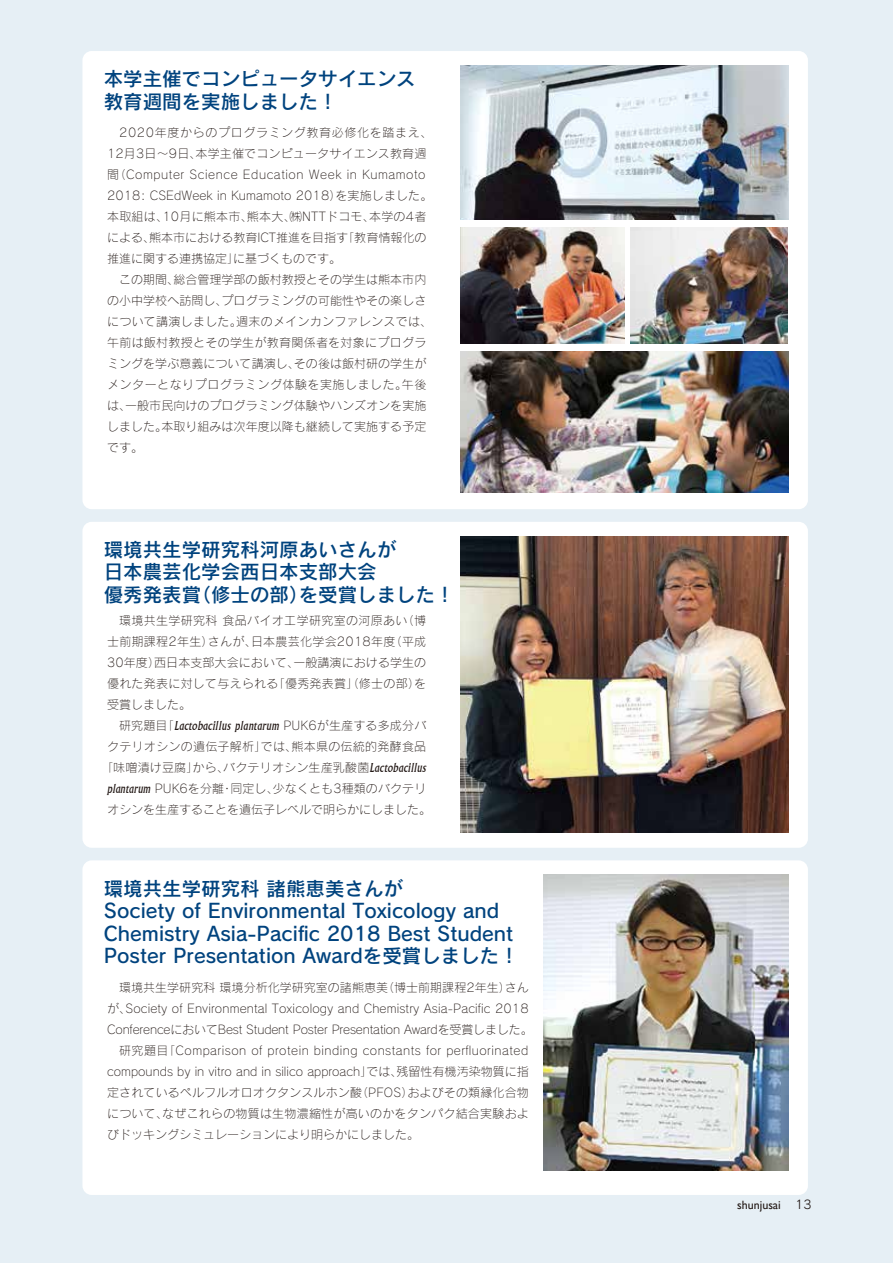
<style>
.page{position:relative;width:893px;height:1263px;background:#e6eff5}
.page>*{position:absolute;margin:0;border:0;box-sizing:border-box;transform-origin:0 0}
.t1{font:19.5px/22.5px "Rodin Pro DB";color:#00437e}
.t2{font:12px/21px "Rodin Pro L";letter-spacing:.01em;color:#221815}
.t3{font:12px "Rodin Pro L";letter-spacing:.04em;color:#221815}
.t4{font:12px "Rodin Pro L";letter-spacing:-.01em;color:#221815}
.t5{font:italic 12px "Albertus";letter-spacing:.015em;color:#221815}
.t6{font:12px "Gill Sans";color:#221815}
.s1{font-family:"Rodin Pro L";font-style:normal}
.s2{font-family:"Albertus";font-style:italic}
.s3{font-family:"Rodin Pro M"}
</style>
<div class="page">
<div style="left:82px;top:51px;width:726px;height:458px;background:#fff;border-radius:9px"></div>
<img style="left:460px;top:65px;width:328px;height:154px">
<div style="left:82px;top:522px;width:726px;height:326px;background:#fff;border-radius:9px"></div>
<img style="left:460px;top:536px;width:328px;height:297px">
<img style="left:460px;top:352px;width:328px;height:140px">
<img style="left:460px;top:227px;width:165px;height:117px">
<img style="left:630px;top:227px;width:157px;height:117px">
<div style="left:82px;top:860px;width:726px;height:335px;background:#fff;border-radius:9px"></div>
<img style="left:544px;top:875px;width:244px;height:295px">
<h1 class="t1" style="left:104px;top:67px;width:313px">本学主催でコンピュータサイエンス教育週間を実施しました！</h1>
<p class="t2" style="left:107px;top:121px;width:327px;text-indent:12px">2020年度からのプログラミング教育必修化を踏まえ、12月3日～9日、本学主催でコンピュータサイエンス教育週間（Computer Science Education Week in Kumamoto 2018: CSEdWeek in Kumamoto 2018）を実施しました。本取組は、10月に熊本市、熊本大、㈱NTTドコモ、本学の4者による、熊本市における教育ICT推進を目指す「教育情報化の推進に関する連携協定」に基づくものです。</p>
<p class="t2" style="left:107px;top:268px;width:327px;text-indent:12px">この期間、総合管理学部の飯村教授とその学生は熊本市内の小中学校へ訪問し、プログラミングの可能性やその楽しさについて講演しました。週末のメインカンファレンスでは、午前は飯村教授とその学生が教育関係者を対象にプログラミングを学ぶ意義について講演し、その後は飯村研の学生がメンターとなりプログラミング体験を実施しました。午後は、一般市民向けのプログラミング体験やハンズオンを実施しました。本取り組みは次年度以降も継続して実施する予定です。</p>
<h1 class="t1" style="left:104px;top:538px;width:352px">環境共生学研究科河原あいさんが<br>日本農芸化学会西日本支部大会<br>優秀発表賞（修士の部）を受賞しました！</h1>
<p class="t2" style="left:107px;top:610px;width:321px;text-align:justify;text-indent:12px">環境共生学研究科 食品バイオ工学研究室の河原あい（博士前期課程2年生）さんが、日本農芸化学会2018年度（平成30年度）西日本支部大会において、一般講演における学生の優れた発表に対して与えられる「優秀発表賞」（修士の部）を受賞しました。</p>
<p class="t5" style="left:119px;top:719px;width:309px"><span class="s1">研究題目「</span>Lactobacillus plantarum <span class="s1">PUK6が生産する多成分バ</span></p>
<p class="t2" style="left:101px;top:736px;width:331px;text-align:center">クテリオシンの遺伝子解析」では、熊本県の伝統的発酵食品「味噌漬け豆腐」から、バクテリオシン生産乳酸菌<span class="s2">Lactobacillus plantarum</span> PUK6を分離・同定し、少なくとも3種類のバクテリオシンを生産することを遺伝子レベルで明らかにしました。</p>
<h1 class="t1" style="left:104px;top:876px;width:417px">環境共生学研究科 諸熊恵美さんが<br>Society of Environmental Toxicology and Chemistry Asia-Pacific 2018 Best Student Poster Presentation Awardを受賞しました！</h1>
<p class="t2" style="left:119px;top:977px;width:411px">環境共生学研究科 環境分析化学研究室の諸熊恵美（博士前期課程2年生）さん</p>
<p class="t2" style="left:107px;top:998px;width:423px">が、Society of Environmental Toxicology and Chemistry Asia-Pacific 2018</p>
<p class="t4" style="left:107px;top:1022px;width:427px">ConferenceにおいてBest Student Poster Presentation Awardを受賞しました。</p>
<p class="t3" style="left:119px;top:1043px;width:411px">研究題目「Comparison of protein binding constants for perfluorinated</p>
<p class="t2" style="left:107px;top:1061px;width:423px">compounds by in vitro and in silico approach」では、残留性有機汚染物質に指</p>
<p class="t2" style="left:107px;top:1082px;width:423px">定されているペルフルオロオクタンスルホン酸（PFOS）およびその類縁化合物</p>
<p class="t2" style="left:107px;top:1103px;width:423px">について、なぜこれらの物質は生物濃縮性が高いのかをタンパク結合実験およ</p>
<p class="t2" style="left:107px;top:1124px;width:313px">びドッキングシミュレーションにより明らかにしました。</p>
<p class="t6" style="left:737px;top:1198px;width:76px">shunjusai <span class="s3">13</span></p>
</div>
